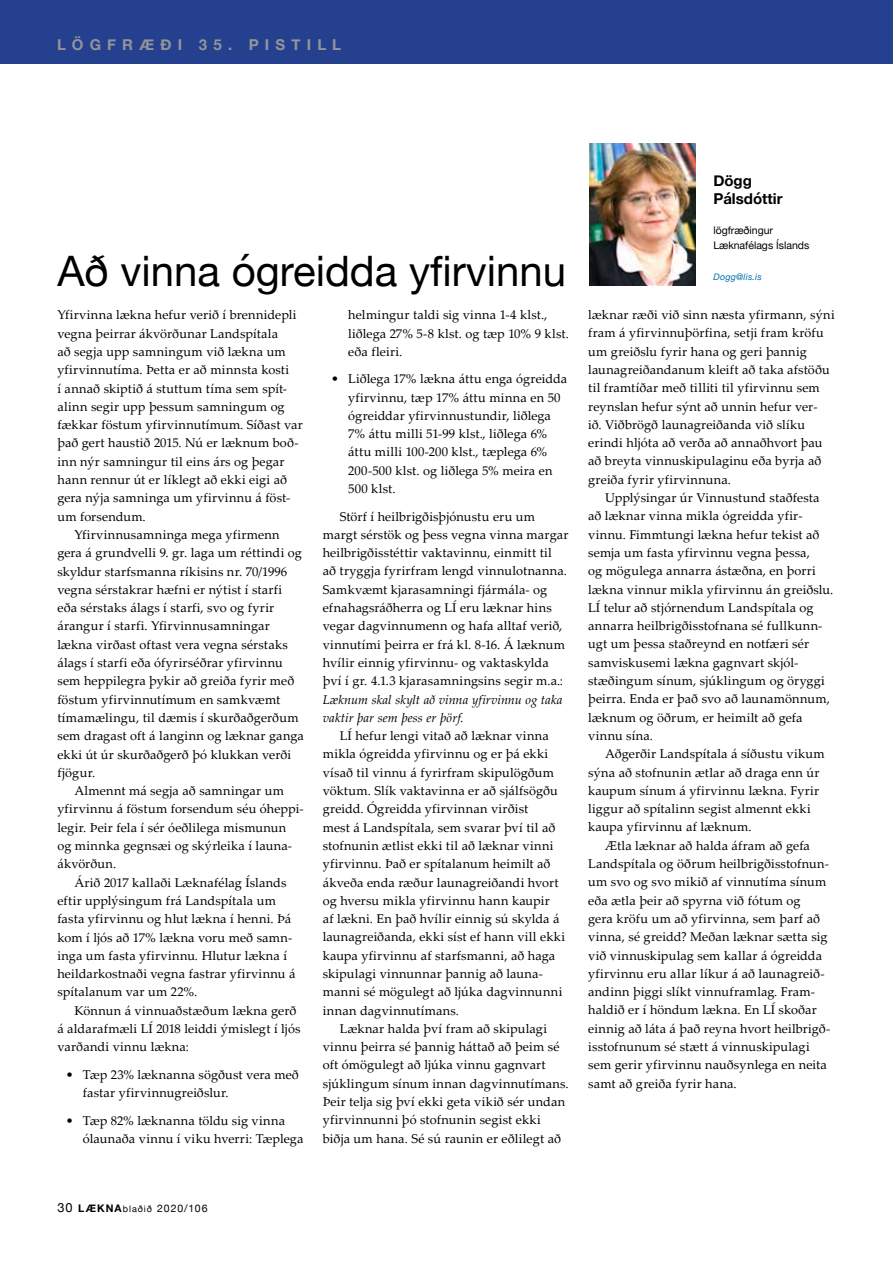
<style>
.page{position:relative;width:893px;height:1263px;background:#fff}
.page>*{position:absolute;margin:0;border:0;box-sizing:border-box;transform-origin:0 0}
.t1{font:42px "Helvetica Neue";color:#000}
.t2{font:700 15px "Helvetica Neue";letter-spacing:.41em;color:#939598}
.t3{font:700 15px/18px "Helvetica Neue";color:#000}
.t4{font:12.75px/18.3px "Palatino Linotype";letter-spacing:.015em;color:#000}
.t5{font:italic 12.75px/18.3px "Palatino Linotype";letter-spacing:.005em;color:#000}
.t6{font:10.5px/15px "Helvetica Neue";color:#000}
.t7{font:italic 9px "Helvetica Neue";letter-spacing:.025em;color:#006eab}
.s1{font-size:12.75px}
.s2{font-weight:700}
.s3{font-size:9px}
</style>
<div class="page">
<div style="left:0;top:0;width:893px;height:64px;background:#25408f"></div>
<img style="left:589px;top:144px;width:107px;height:142px">
<p class="t2" style="left:57px;top:33px;width:286px">LÖGFRÆÐI 35. PISTILL</p>
<h1 class="t1" style="left:57px;top:240px;width:510px">Að vinna ógreidda yfirvinnu</h1>
<p class="t4" style="left:57px;top:305px;width:241px">Yfirvinna lækna hefur verið í brennidepli</p>
<p class="t4" style="left:57px;top:324px;width:222px">vegna þeirrar ákvörðunar Landspítala</p>
<p class="t4" style="left:57px;top:342px;width:230px">að segja upp samningum við lækna um</p>
<p class="t4" style="left:57px;top:360px;width:233px">yfirvinnutíma. Þetta er að minnsta kosti</p>
<p class="t4" style="left:57px;top:379px;width:231px">í annað skiptið á stuttum tíma sem spít-</p>
<p class="t4" style="left:57px;top:397px;width:229px">alinn segir upp þessum samningum og</p>
<p class="t4" style="left:57px;top:415px;width:247px">fækkar föstum yfirvinnutímum. Síðast var</p>
<p class="t4" style="left:57px;top:433px;width:243px">það gert haustið 2015. Nú er læknum boð-</p>
<p class="t4" style="left:57px;top:452px;width:229px">inn nýr samningur til eins árs og þegar</p>
<p class="t4" style="left:57px;top:470px;width:231px">hann rennur út er líklegt að ekki eigi að</p>
<p class="t4" style="left:57px;top:488px;width:234px">gera nýja samninga um yfirvinnu á föst-</p>
<p class="t4" style="left:57px;top:507px;width:90px">um forsendum.</p>
<p class="t4" style="left:74px;top:525px;width:207px">Yfirvinnusamninga mega yfirmenn</p>
<p class="t4" style="left:57px;top:543px;width:246px">gera á grundvelli 9. gr. laga um réttindi og</p>
<p class="t4" style="left:57px;top:562px;width:231px">skyldur starfsmanna ríkisins nr. 70/1996</p>
<p class="t4" style="left:57px;top:580px;width:226px">vegna sérstakrar hæfni er nýtist í starfi</p>
<p class="t4" style="left:57px;top:598px;width:218px">eða sérstaks álags í starfi, svo og fyrir</p>
<p class="t4" style="left:57px;top:616px;width:214px">árangur í starfi. Yfirvinnusamningar</p>
<p class="t4" style="left:57px;top:635px;width:232px">lækna virðast oftast vera vegna sérstaks</p>
<p class="t4" style="left:57px;top:653px;width:227px">álags í starfi eða ófyrirséðrar yfirvinnu</p>
<p class="t4" style="left:57px;top:671px;width:239px">sem heppilegra þykir að greiða fyrir með</p>
<p class="t4" style="left:57px;top:690px;width:224px">föstum yfirvinnutímum en samkvæmt</p>
<p class="t4" style="left:57px;top:708px;width:243px">tímamælingu, til dæmis í skurðaðgerðum</p>
<p class="t4" style="left:57px;top:726px;width:248px">sem dragast oft á langinn og læknar ganga</p>
<p class="t4" style="left:57px;top:744px;width:235px">ekki út úr skurðaðgerð þó klukkan verði</p>
<p class="t4" style="left:57px;top:763px;width:40px">fjögur.</p>
<p class="t4" style="left:74px;top:781px;width:211px">Almennt má segja að samningar um</p>
<p class="t4" style="left:57px;top:799px;width:248px">yfirvinnu á föstum forsendum séu óheppi-</p>
<p class="t4" style="left:57px;top:818px;width:230px">legir. Þeir fela í sér óeðlilega mismunun</p>
<p class="t4" style="left:57px;top:836px;width:235px">og minnka gegnsæi og skýrleika í launa-</p>
<p class="t4" style="left:57px;top:854px;width:60px">ákvörðun.</p>
<p class="t4" style="left:74px;top:873px;width:214px">Árið 2017 kallaði Læknafélag Íslands</p>
<p class="t4" style="left:57px;top:891px;width:220px">eftir upplýsingum frá Landspítala um</p>
<p class="t4" style="left:57px;top:909px;width:235px">fasta yfirvinnu og hlut lækna í henni. Þá</p>
<p class="t4" style="left:57px;top:927px;width:236px">kom í ljós að 17% lækna voru með samn-</p>
<p class="t4" style="left:57px;top:946px;width:231px">inga um fasta yfirvinnu. Hlutur lækna í</p>
<p class="t4" style="left:57px;top:964px;width:240px">heildarkostnaði vegna fastrar yfirvinnu á</p>
<p class="t4" style="left:57px;top:982px;width:142px">spítalanum var um 22%.</p>
<p class="t4" style="left:74px;top:1001px;width:224px">Könnun á vinnuaðstæðum lækna gerð</p>
<p class="t4" style="left:57px;top:1019px;width:245px">á aldarafmæli LÍ 2018 leiddi ýmislegt í ljós</p>
<p class="t4" style="left:57px;top:1037px;width:133px">varðandi vinnu lækna:</p>
<p class="t4" style="left:83px;top:1065px;width:217px;text-indent:-17px">• Tæp 23% læknanna sögðust vera með fastar yfirvinnugreiðslur.</p>
<p class="t4" style="left:83px;top:1110px;width:222px;text-indent:-17px">• Tæp 82% læknanna töldu sig vinna ólaunaða vinnu í viku hverri: Tæplega</p>
<p class="t4" style="left:348px;top:305px;width:222px">helmingur taldi sig vinna 1-4 klst., liðlega 27% 5-8 klst. og tæp 10% 9 klst. eða fleiri.</p>
<p class="t4" style="left:348px;top:369px;width:221px;text-indent:-17px">• Liðlega 17% lækna áttu enga ógreidda yfirvinnu, tæp 17% áttu minna en 50 ógreiddar yfirvinnustundir, liðlega<br>7% áttu milli 51-99 klst., liðlega 6% áttu milli 100-200 klst., tæplega 6%<br>200-500 klst. og liðlega 5% meira en<br>500 klst.</p>
<p class="t4" style="left:323px;top:506px;width:247px;text-indent:17px">Störf í heilbrigðisþjónustu eru um margt sérstök og þess vegna vinna margar heilbrigðisstéttir vaktavinnu, einmitt til<br>að tryggja fyrirfram lengd vinnulotnanna.<br>Samkvæmt kjarasamningi fjármála- og efnahagsráðherra og LÍ eru læknar hins vegar dagvinnumenn og hafa alltaf verið, vinnutími þeirra er frá kl. 8-16. Á læknum hvílir einnig yfirvinnu- og vaktaskylda því í gr. 4.1.3 kjarasamningsins segir m.a.:</p>
<p class="t5" style="left:323px;top:689px;width:241px">Læknum skal skylt að vinna yfirvinnu og taka vaktir þar sem þess er þörf.</p>
<p class="t4" style="left:323px;top:726px;width:244px;text-indent:17px">LÍ hefur lengi vitað að læknar vinna mikla ógreidda yfirvinnu og er þá ekki vísað til vinnu á fyrirfram skipulögðum vöktum. Slík vaktavinna er að sjálfsögðu greidd. Ógreidda yfirvinnan virðist<br>mest á Landspítala, sem svarar því til að stofnunin ætlist ekki til að læknar vinni yfirvinnu. Það er spítalanum heimilt að ákveða enda ræður launagreiðandi hvort og hversu mikla yfirvinnu hann kaupir<br>af lækni. En það hvílir einnig sú skylda á launagreiðanda, ekki síst ef hann vill ekki kaupa yfirvinnu af starfsmanni, að haga skipulagi vinnunnar þannig að launa&shy;manni sé mögulegt að ljúka dagvinnunni innan dagvinnutímans.</p>
<p class="t4" style="left:323px;top:1019px;width:248px;text-indent:17px">Læknar halda því fram að skipulagi vinnu þeirra sé þannig háttað að þeim sé oft ómögulegt að ljúka vinnu gagnvart sjúklingum sínum innan dagvinnutímans.<br>Þeir telja sig því ekki geta vikið sér undan yfirvinnunni þó stofnunin segist ekki biðja um hana. Sé sú raunin er eðlilegt að</p>
<p class="t3" style="left:713px;top:172px;width:71px">Dögg<br>Pálsdóttir</p>
<p class="t6" style="left:713px;top:223px;width:98px">lögfræðingur<br>Læknafélags Íslands</p>
<p class="t7" style="left:713px;top:270px;width:50px">Dogg@lis.is</p>
<p class="t4" style="left:588px;top:305px;width:248px">læknar ræði við sinn næsta yfirmann, sýni fram á yfirvinnuþörfina, setji fram kröfu um greiðslu fyrir hana og geri þannig launagreiðandanum kleift að taka afstöðu til framtíðar með tilliti til yfirvinnu sem reynslan hefur sýnt að unnin hefur ver-<br>ið. Viðbrögð launagreiðanda við slíku erindi hljóta að verða að annaðhvort þau að breyta vinnuskipulaginu eða byrja að greiða fyrir yfirvinnuna.</p>
<p class="t4" style="left:588px;top:488px;width:247px;text-indent:17px">Upplýsingar úr Vinnustund staðfesta að læknar vinna mikla ógreidda yfir&shy;vinnu. Fimmtungi lækna hefur tekist að semja um fasta yfirvinnu vegna þessa,<br>og mögulega annarra ástæðna, en þorri lækna vinnur mikla yfirvinnu án greiðslu.<br>LÍ telur að stjórnendum Landspítala og annarra heilbrigðisstofnana sé fullkunn&shy;ugt um þessa staðreynd en notfæri sér samviskusemi lækna gagnvart skjól&shy;stæðingum sínum, sjúklingum og öryggi þeirra. Enda er það svo að launamönnum, læknum og öðrum, er heimilt að gefa vinnu sína.</p>
<p class="t4" style="left:588px;top:744px;width:238px;text-indent:17px">Aðgerðir Landspítala á síðustu vikum sýna að stofnunin ætlar að draga enn úr kaupum sínum á yfirvinnu lækna. Fyrir liggur að spítalinn segist almennt ekki kaupa yfirvinnu af læknum.</p>
<p class="t4" style="left:588px;top:836px;width:244px;text-indent:17px">Ætla læknar að halda áfram að gefa Landspítala og öðrum heilbrigðisstofnun&shy;um svo og svo mikið af vinnutíma sínum eða ætla þeir að spyrna við fótum og<br>gera kröfu um að yfirvinna, sem þarf að vinna, sé greidd? Meðan læknar sætta sig við vinnuskipulag sem kallar á ógreidda yfirvinnu eru allar líkur á að launagreið&shy;andinn þiggi slíkt vinnuframlag. Fram&shy;haldið er í höndum lækna. En LÍ skoðar einnig að láta á það reyna hvort heilbrigð&shy;isstofnunum sé stætt á vinnuskipulagi sem gerir yfirvinnu nauðsynlega en neita samt að greiða fyrir hana.</p>
<p class="t6" style="left:57px;top:1201px;width:152px"><span class="s1">30</span> <span class="s2">LÆKNA</span><span class="s3">blaðið</span> 2020/106</p>
</div>
